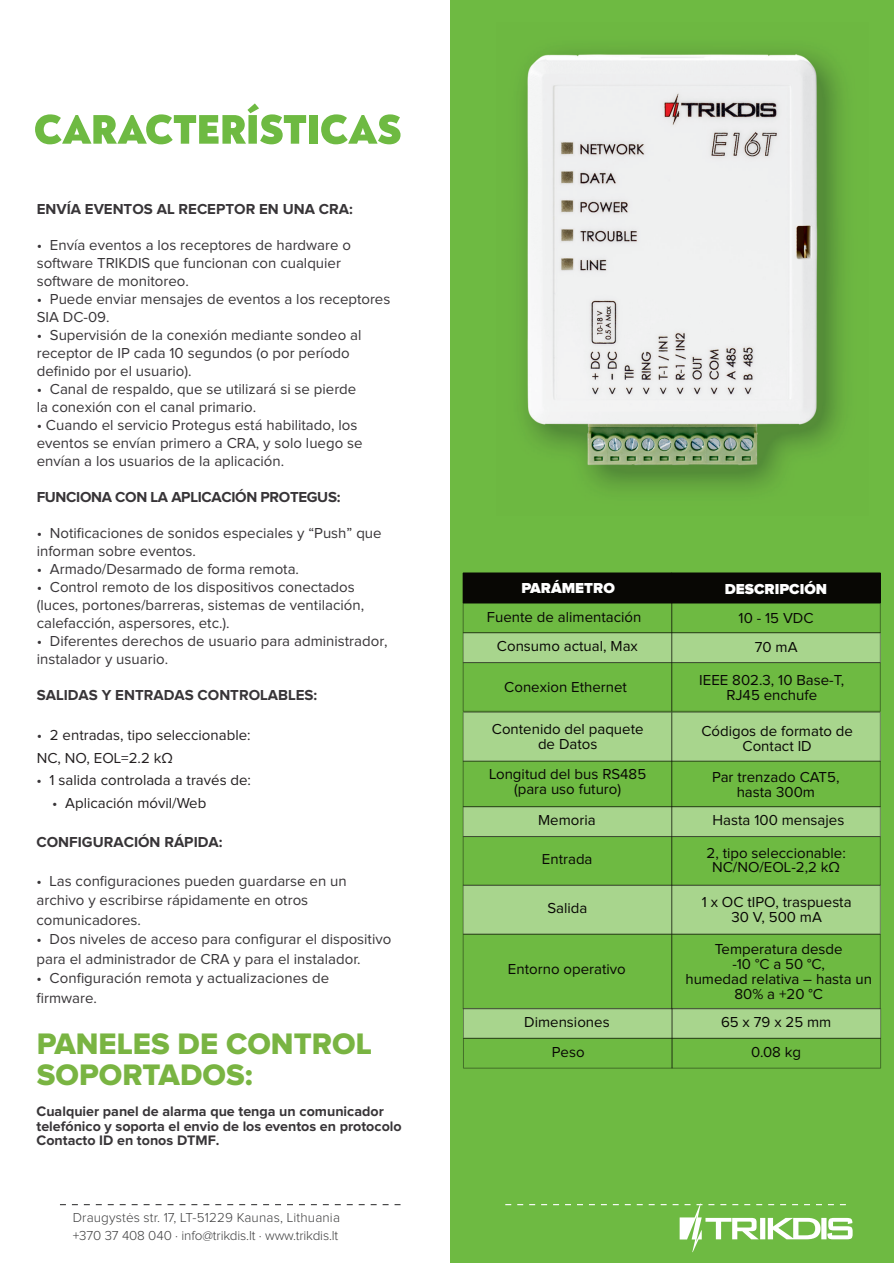
<style>
.page{position:relative;width:894px;height:1263px;background:#fff}
.page>*{position:absolute;margin:0;border:0;box-sizing:border-box;transform-origin:0 0}
.t1{font:30.75px/30.8px "Proxima Nova Extrabld";color:#79b442}
.t2{font:15px/18px "Proxima Nova";color:#383538}
.t3{font:15px/15px "Proxima Nova";color:#080704;text-align:center}
.t4{font:15px/22.5px "Proxima Nova";color:#231f20}
.t5{font:700 15px "Proxima Nova";color:#383538}
.t6{font:700 15px "Proxima Nova";letter-spacing:-.02em;color:#383538}
.t7{font:900 15px "Proxima Nova";color:#fff}
.t8{font:15px "Proxima Nova";letter-spacing:.26em;color:#080704}
.t9{font:700 14.25px/14.2px "Proxima Nova";color:#383538}
.t10{font:300 13.5px/18px "Proxima Nova";letter-spacing:.005em;color:#3e3e3f}
.s1{color:#383538}
</style>
<div class="page">
<div style="left:450px;top:0;width:443px;height:1263px;background:#6eba42"></div>
<svg style="left:60px;top:1204px;width:340px;height:1px"></svg>
<svg style="left:35px;top:103px;width:271px;height:41px"></svg>
<div style="left:309px;top:115px;width:8px;height:29px;background:#6eba42"></div>
<svg style="left:321px;top:114px;width:79px;height:30px"></svg>
<img style="left:523px;top:50px;width:297px;height:418px">
<svg style="left:505px;top:1203px;width:347px;height:49px"></svg>
<div style="left:463px;top:807px;width:208px;height:30px;background:#a8d58d"></div>
<div style="left:671px;top:807px;width:209px;height:30px;background:#a8d58d"></div>
<div style="left:463px;top:885px;width:208px;height:49px;background:#a8d58d"></div>
<div style="left:671px;top:885px;width:209px;height:49px;background:#a8d58d"></div>
<div style="left:463px;top:1008px;width:208px;height:30px;background:#a8d58d"></div>
<div style="left:671px;top:1008px;width:209px;height:30px;background:#a8d58d"></div>
<div style="left:463px;top:633px;width:208px;height:30px;background:#a8d58d"></div>
<div style="left:671px;top:633px;width:209px;height:30px;background:#a8d58d"></div>
<div style="left:463px;top:573px;width:208px;height:30px;background:#080704"></div>
<div style="left:671px;top:573px;width:209px;height:30px;background:#080704"></div>
<div style="left:462px;top:602px;width:210px;height:31px;border:1px solid #080704"></div>
<div style="left:671px;top:602px;width:209px;height:31px;border:1px solid #080704"></div>
<div style="left:671px;top:712px;width:209px;height:49px;background:#a8d58d"></div>
<div style="left:463px;top:712px;width:208px;height:49px;background:#a8d58d"></div>
<p class="t5" style="left:37px;top:202px;width:317px">ENVÍA EVENTOS AL RECEPTOR EN UNA CRA:</p>
<p class="t2" style="left:37px;top:236px;width:316px">• Envía eventos a los receptores de hardware o software TRIKDIS que funcionan con cualquier software de monitoreo.</p>
<p class="t2" style="left:37px;top:290px;width:355px">• Puede enviar mensajes de eventos a los receptores<br>SIA DC-09.</p>
<p class="t2" style="left:37px;top:326px;width:326px">• Supervisión de la conexión mediante sondeo al receptor de IP cada 10 segundos (o por período definido por el usuario).</p>
<p class="t2" style="left:37px;top:380px;width:321px">• Canal de respaldo, que se utilizará si se pierde la conexión con el canal primario.</p>
<p class="t2" style="left:37px;top:416px;width:327px">• Cuando el servicio Protegus está habilitado, los eventos se envían primero a CRA, y solo luego se envían a los usuarios de la aplicación.</p>
<p class="t6" style="left:37px;top:490px;width:305px">FUNCIONA CON LA APLICACIÓN PROTEGUS:</p>
<p class="t2" style="left:37px;top:524px;width:346px">• Notificaciones de sonidos especiales y “Push” que informan sobre eventos.</p>
<p class="t2" style="left:37px;top:560px;width:264px">• Armado/Desarmado de forma remota.</p>
<p class="t2" style="left:37px;top:578px;width:329px">• Control remoto de los dispositivos conectados (luces, portones/barreras, sistemas de ventilación, calefacción, aspersores, etc.).</p>
<p class="t2" style="left:37px;top:632px;width:352px">• Diferentes derechos de usuario para administrador, instalador y usuario.</p>
<p class="t5" style="left:37px;top:688px;width:282px">SALIDAS Y ENTRADAS CONTROLABLES:</p>
<p class="t4" style="left:37px;top:725px;width:215px"><span class="s1">•</span> 2 entradas, tipo seleccionable:<br>NC, NO, EOL=2.2 kΩ</p>
<p class="t4" style="left:36px;top:770px;width:216px"><span class="s1">•</span> 1 salida controlada a través de:</p>
<p class="t4" style="left:52px;top:792px;width:156px"><span class="s1">•</span> Aplicación móvil/Web</p>
<p class="t5" style="left:36px;top:835px;width:187px">CONFIGURACIÓN RÁPIDA:</p>
<p class="t2" style="left:36px;top:872px;width:312px;line-height:19.5px">• Las configuraciones pueden guardarse en un archivo y escribirse rápidamente en otros comunicadores.</p>
<p class="t2" style="left:36px;top:930px;width:356px;line-height:19.5px">• Dos niveles de acceso para configurar el dispositivo para el administrador de CRA y para el instalador.</p>
<p class="t2" style="left:36px;top:969px;width:294px;line-height:19.5px">• Configuración remota y actualizaciones de firmware.</p>
<h1 class="t1" style="left:37px;top:1030px;width:336px">PANELES DE CONTROL<br>SOPORTADOS:</h1>
<p class="t9" style="left:37px;top:1105px;width:366px">Cualquier panel de alarma que tenga un comunicador telefónico y soporta el envio de los eventos en protocolo<br>Contacto ID en tonos DTMF.</p>
<p class="t10" style="left:73px;top:1209px;width:269px">Draugystės str. 17, LT-51229 Kaunas, Lithuania +370 37 408 040 · info@trikdis.lt · www.trikdis.lt</p>
<p class="t7" style="left:521px;top:581px;width:95px">PARÁMETRO</p>
<p class="t7" style="left:724px;top:582px;width:104px">DESCRIPCIÓN</p>
<p class="t3" style="left:487px;top:610px;width:156px">Fuente de alimentación</p>
<p class="t3" style="left:497px;top:640px;width:142px">Consumo actual, Max</p>
<p class="t3" style="left:504px;top:681px;width:124px">Conexion Ethernet</p>
<p class="t3" style="left:491px;top:722px;width:153px">Contenido del paquete de Datos</p>
<p class="t3" style="left:489px;top:767px;width:159px">Longitud del bus RS485 (para uso futuro)</p>
<p class="t3" style="left:538px;top:814px;width:59px">Memoria</p>
<p class="t3" style="left:541px;top:852px;width:52px">Entrada</p>
<p class="t3" style="left:547px;top:902px;width:42px">Salida</p>
<p class="t3" style="left:508px;top:962px;width:119px">Entorno operativo</p>
<p class="t3" style="left:524px;top:1015px;width:87px">Dimensiones</p>
<p class="t3" style="left:552px;top:1045px;width:34px">Peso</p>
<p class="t3" style="left:738px;top:611px;width:76px">10 - 15 VDC</p>
<p class="t3" style="left:754px;top:640px;width:44px">70 mA</p>
<p class="t3" style="left:699px;top:673px;width:146px">IEEE 802.3, 10 Base-T,<br>RJ45 enchufe</p>
<p class="t3" style="left:701px;top:724px;width:153px">Códigos de formato de<br>Contact ID</p>
<p class="t3" style="left:712px;top:770px;width:129px">Par trenzado CAT5, hasta 300m</p>
<p class="t3" style="left:712px;top:814px;width:133px">Hasta 100 mensajes</p>
<p class="t3" style="left:706px;top:846px;width:141px">2, tipo seleccionable:<br>NC/NO/EOL-2,2 kΩ</p>
<p class="t3" style="left:701px;top:895px;width:151px">1 x OC tIPO, traspuesta<br>30 V, 500 mA</p>
<p class="t3" style="left:685px;top:942px;width:188px">Temperatura desde<br>-10 °C a 50 °C,<br>humedad relativa – hasta un<br>80% a +20 °C</p>
<p class="t8" style="left:720px;top:1015px;width:112px">65x79x25mm</p>
<p class="t3" style="left:751px;top:1045px;width:51px">0.08 kg</p>
</div>
